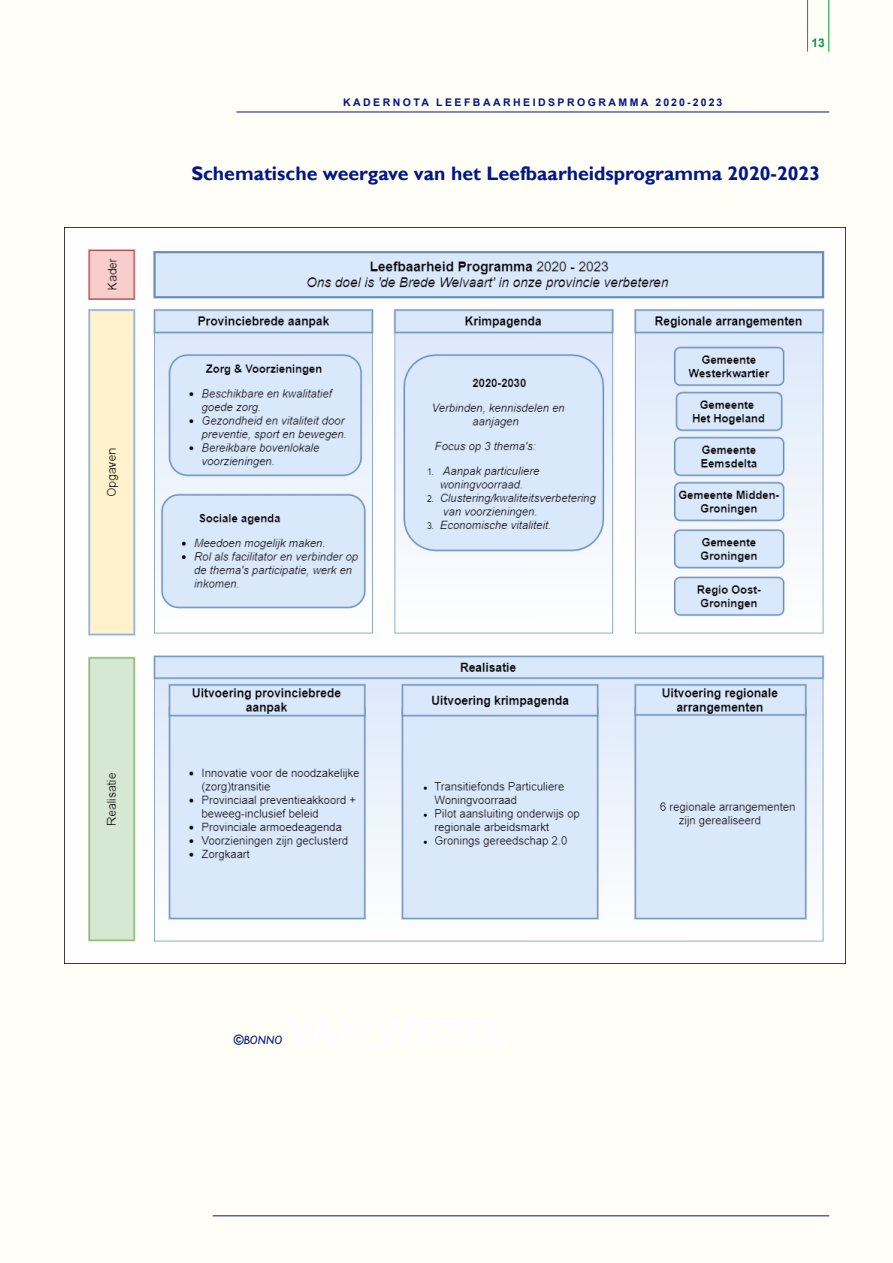
<style>
.page{position:relative;width:893px;height:1263px;background:#fffef7}
.page>*{position:absolute;margin:0;border:0;box-sizing:border-box;transform-origin:0 0}
.t1{font:700 19.5px "Gill Sans";color:#001689}
.t2{font:italic 12px "Gill Sans";color:#001689}
.t3{font:700 12px "Arial";color:#029939}
.t4{font:700 10.5px "Arial";letter-spacing:.235em;color:#001689}
.s1{font-weight:700;font-style:normal;font-size:13.5px}
</style>
<div class="page">
<hr style="left:236px;top:112px;width:593px;height:1px;background:#001689">
<hr style="left:213px;top:1215px;width:616px;height:1px;background:#001689">
<hr style="left:282px;top:1046px;width:227px;height:2px;background:#fff">
<img style="left:65px;top:227px;width:780px;height:715px">
<hr style="left:807px;top:0;width:1px;height:52px;background:#029939">
<hr style="left:828px;top:0;width:1px;height:52px;background:#029939">
<p class="t4" style="left:343px;top:95px;width:381px">KADERNOTA LEEFBAARHEIDSPROGRAMMA 2020-2023</p>
<p class="t3" style="left:811px;top:35px;width:15px">13</p>
<p class="t1" style="left:191px;top:162px;width:630px">Schematische weergave van het Leefbaarheidsprogramma 2020-2023</p>
<p class="t2" style="left:234px;top:1033px;width:50px"><span class="s1">©</span>BONNO</p>
</div>
